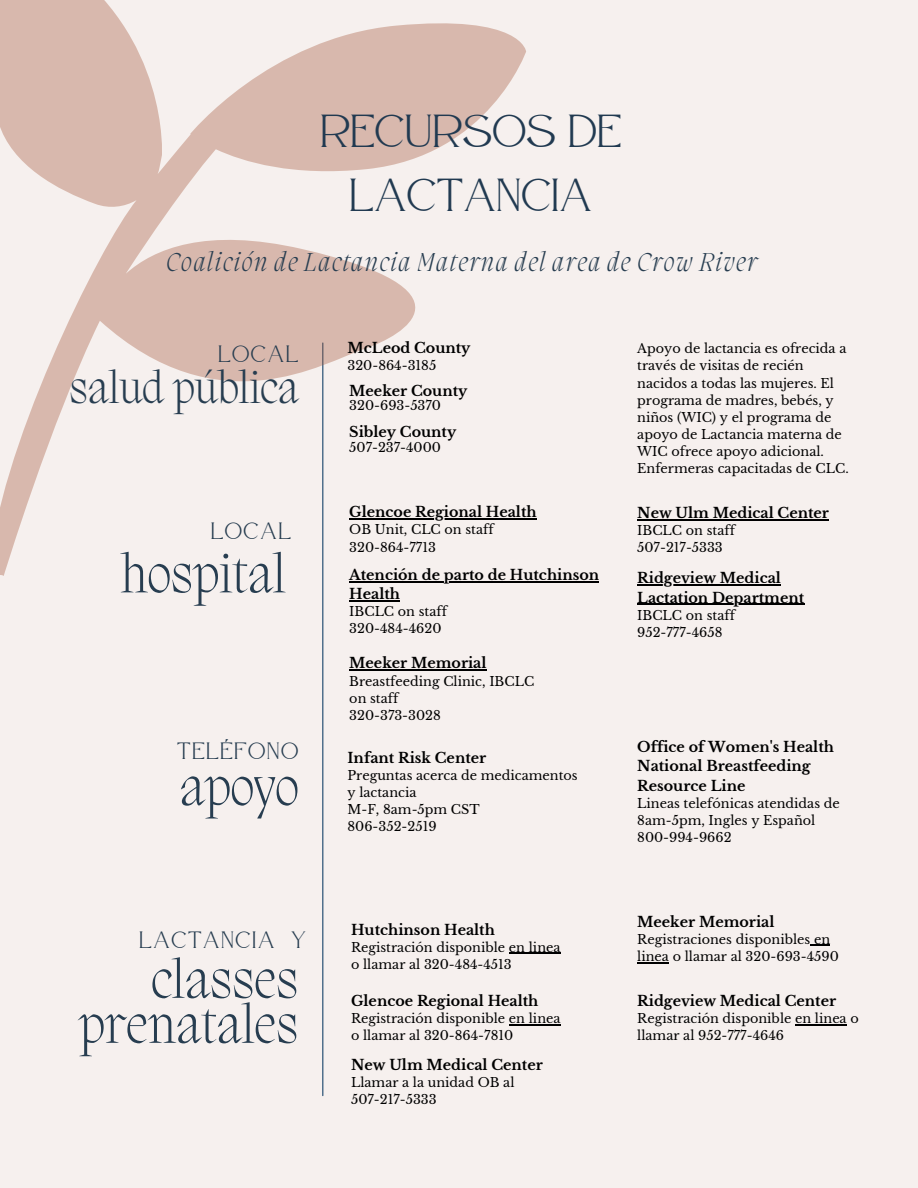
<style>
.page{position:relative;width:918px;height:1188px;background:#f6f0ee}
.page>*{position:absolute;margin:0;border:0;box-sizing:border-box;transform-origin:0 0}
.t1{font:200 53.7px/45px "Migra";color:#273d50;text-align:right}
.t2{font:46.2px/64.2px "Atteron";color:#213a51;text-align:center}
.t3{font:200 44.7px "Migra";color:#273d50}
.t4{font:italic 200 26.55px "Migra";letter-spacing:.06em;color:#273d50}
.t5{font:23.7px "Atteron";letter-spacing:.06em;color:#273d50}
.t6{font:700 14.25px/19.2px "Libre Baskerville";color:#000}
.t7{font:12.75px/17.1px "Libre Baskerville";color:#000}
</style>
<div class="page">
<hr style="left:322px;top:343px;width:1px;height:753px;background:#19456b">
<svg style="left:0;top:0;width:538px;height:656px"></svg>
<hr style="left:509px;top:953px;width:52px;height:1px;background:#000">
<hr style="left:349px;top:518px;width:188px;height:2px;background:#000">
<hr style="left:509px;top:1024px;width:52px;height:1px;background:#000">
<hr style="left:349px;top:581px;width:250px;height:1px;background:#000">
<hr style="left:349px;top:600px;width:51px;height:1px;background:#000">
<hr style="left:349px;top:670px;width:138px;height:1px;background:#000">
<svg style="left:810px;top:945px;width:20px;height:1px"></svg>
<hr style="left:637px;top:962px;width:32px;height:1px;background:#000">
<hr style="left:637px;top:519px;width:192px;height:1px;background:#000">
<hr style="left:795px;top:1024px;width:52px;height:1px;background:#000">
<hr style="left:637px;top:584px;width:144px;height:2px;background:#000">
<hr style="left:637px;top:604px;width:167px;height:1px;background:#000">
<p class="t2" style="left:320px;top:99px;width:303px">RECURSOS DE<br>LACTANCIA</p>
<p class="t4" style="left:166px;top:249px;width:593px">Coalición de Lactancia Materna del area de Crow River</p>
<p class="t5" style="left:218px;top:340px;width:82px">LOCAL</p>
<p class="t3" style="left:69px;top:366px;width:231px">salud pública</p>
<p class="t5" style="left:211px;top:517px;width:82px">LOCAL</p>
<p class="t1" style="left:121px;top:556px;width:166px">hospital</p>
<p class="t5" style="left:177px;top:737px;width:123px">TELÉFONO</p>
<p class="t1" style="left:180px;top:769px;width:121px">apoyo</p>
<p class="t5" style="left:139px;top:926px;width:169px">LACTANCIA Y</p>
<p class="t1" style="left:79px;top:962px;width:221px">classes prenatales</p>
<p class="t6" style="left:348px;top:338px;width:125px">McLeod County</p>
<p class="t7" style="left:348px;top:357px;width:90px">320-864-3185</p>
<p class="t6" style="left:349px;top:381px;width:120px">Meeker County</p>
<p class="t7" style="left:349px;top:397px;width:93px">320-693-5370</p>
<p class="t7" style="left:349px;top:439px;width:93px">507-237-4000</p>
<p class="t6" style="left:349px;top:423px;width:109px">Sibley County</p>
<p class="t6" style="left:349px;top:503px;width:189px">Glencoe Regional Health</p>
<p class="t7" style="left:349px;top:521px;width:146px">OB Unit, CLC on staff</p>
<p class="t7" style="left:349px;top:539px;width:88px">320-864-7713</p>
<p class="t6" style="left:349px;top:566px;width:251px">Atención de parto de Hutchinson<br>Health</p>
<p class="t7" style="left:349px;top:603px;width:99px">IBCLC on staff</p>
<p class="t7" style="left:349px;top:620px;width:94px">320-484-4620</p>
<p class="t6" style="left:349px;top:654px;width:139px">Meeker Memorial</p>
<p class="t7" style="left:349px;top:673px;width:186px">Breastfeeding Clinic, IBCLC on staff</p>
<p class="t7" style="left:349px;top:707px;width:93px">320-373-3028</p>
<p class="t6" style="left:348px;top:748px;width:140px">Infant Risk Center</p>
<p class="t7" style="left:348px;top:767px;width:232px">Preguntas acerca de medicamentos</p>
<p class="t7" style="left:348px;top:784px;width:71px">y lactancia</p>
<p class="t7" style="left:348px;top:801px;width:134px">M-F, 8am-5pm CST</p>
<p class="t7" style="left:348px;top:818px;width:91px">806-352-2519</p>
<p class="t6" style="left:351px;top:920px;width:145px">Hutchinson Health</p>
<p class="t7" style="left:351px;top:939px;width:211px">Registración disponible en linea o llamar al 320-484-4513</p>
<p class="t6" style="left:351px;top:992px;width:189px">Glencoe Regional Health</p>
<p class="t7" style="left:351px;top:1010px;width:211px">Registración disponible en linea o llamar al 320-864-7810</p>
<p class="t6" style="left:351px;top:1056px;width:193px">New Ulm Medical Center</p>
<p class="t7" style="left:351px;top:1074px;width:165px">Llamar a la unidad OB al</p>
<p class="t7" style="left:351px;top:1091px;width:87px">507-217-5333</p>
<p class="t7" style="left:637px;top:340px;width:213px">Apoyo de lactancia es ofrecida a través de visitas de recién nacidos a todas las mujeres. El programa de madres, bebés, y niños (WIC) y el programa de apoyo de Lactancia materna de<br>WIC ofrece apoyo adicional.<br>Enfermeras capacitadas de CLC.</p>
<p class="t6" style="left:637px;top:503px;width:193px">New Ulm Medical Center</p>
<p class="t7" style="left:637px;top:522px;width:99px">IBCLC on staff</p>
<p class="t7" style="left:637px;top:539px;width:87px">507-217-5333</p>
<p class="t6" style="left:637px;top:569px;width:169px">Ridgeview Medical<br>Lactation Department</p>
<p class="t7" style="left:637px;top:607px;width:99px">IBCLC on staff</p>
<p class="t7" style="left:637px;top:624px;width:87px">952-777-4658</p>
<p class="t6" style="left:637px;top:738px;width:198px">Office of Women's Health<br>National Breastfeeding<br>Resource Line</p>
<p class="t7" style="left:637px;top:795px;width:204px">Lineas telefónicas atendidas de<br>8am-5pm, Ingles y Español</p>
<p class="t7" style="left:637px;top:829px;width:96px">800-994-9662</p>
<p class="t6" style="left:637px;top:912px;width:139px">Meeker Memorial</p>
<p class="t7" style="left:637px;top:931px;width:203px">Registraciones disponibles en linea o llamar al 320-693-4590</p>
<p class="t6" style="left:637px;top:992px;width:200px">Ridgeview Medical Center</p>
<p class="t7" style="left:637px;top:1010px;width:223px">Registración disponible en linea o llamar al 952-777-4646</p>
</div>
